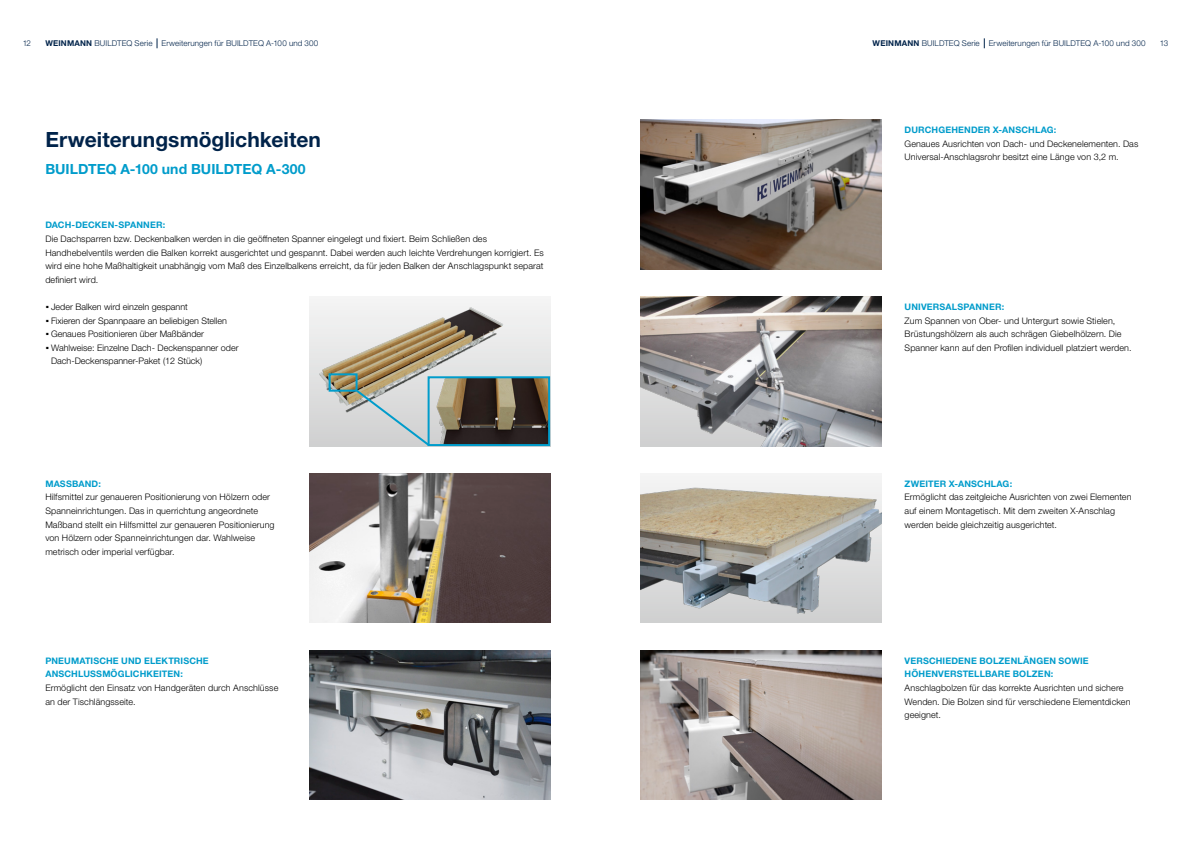
<style>
.page{position:relative;width:1191px;height:842px;background:#fff}
.page>*{position:absolute;margin:0;border:0;box-sizing:border-box;transform-origin:0 0}
.Headline_21pt_25_2_black{font:700 21px "Helvetica Neue LTW1 G";color:#00234a}
.Headline_21pt_25_2_bluelight{font:700 14px "Helvetica Neue LTW1 G";letter-spacing:-.005em;color:#009ccb}
.Text_9pt_13_6_light_black{font:300 9px/13.6px "Helvetica Neue LTW1 G";letter-spacing:.01em;color:#000}
.Text_9pt_13_6_light_black-2{font:700 9px/13.6px "Helvetica Neue LTW1 G";letter-spacing:.015em;color:#009ccb}
._01_Musterseiten_Rubriken_Pagina_rechts{font:300 8px "Helvetica Neue LTW1 G";letter-spacing:.015em;color:#00234a}
._01_Musterseiten_Rubriken_Pagina_links{font:300 8px "Helvetica Neue LTW1 G";letter-spacing:.015em;color:#00234a}
.s1{font-weight:700}
.s2{font-weight:700;font-size:14px}
</style>
<div class="page">
<img style="left:641px;top:120px;width:241px;height:149px">
<img style="left:641px;top:476px;width:241px;height:147px">
<img style="left:641px;top:296px;width:241px;height:150px">
<svg style="left:309px;top:299px;width:241px;height:147px"></svg>
<img style="left:309px;top:299px;width:228px;height:130px">
<img style="left:309px;top:650px;width:241px;height:150px">
<img style="left:309px;top:473px;width:241px;height:150px">
<img style="left:641px;top:650px;width:241px;height:150px">
<img style="left:430px;top:379px;width:117px;height:64px">
<div style="left:427px;top:376px;width:123px;height:70px;border:2px solid #009ccb"></div>
<div style="left:329px;top:373px;width:28px;height:19px;border:2px solid #009ccb"></div>
<svg style="left:354px;top:388px;width:78px;height:59px;background:#c3cdcf"></svg>
<p class="_01_Musterseiten_Rubriken_Pagina_links" style="left:45px;top:39px;width:274px"><span class="s1">WEINMANN</span> BUILDTEQ Serie Erweiterungen für BUILDTEQ A-100 und 300</p>
<p class="_01_Musterseiten_Rubriken_Pagina_rechts" style="left:872px;top:39px;width:274px"><span class="s1">WEINMANN</span> BUILDTEQ Serie Erweiterungen für BUILDTEQ A-100 und 300</p>
<p class="_01_Musterseiten_Rubriken_Pagina_rechts" style="left:23px;top:39px;width:10px">12</p>
<p class="_01_Musterseiten_Rubriken_Pagina_rechts" style="left:1159px;top:39px;width:10px">13</p>
<p class="Headline_21pt_25_2_black" style="left:45px;top:126px;width:277px">Erweiterungsmöglichkeiten</p>
<p class="Headline_21pt_25_2_bluelight" style="left:45px;top:160px;width:262px">BUILDTEQ A-100 und BUILDTEQ A-300</p>
<p class="Text_9pt_13_6_light_black-2" style="left:45px;top:218px;width:121px">DACH-DECKEN-SPANNER:</p>
<p class="Text_9pt_13_6_light_black" style="left:45px;top:232px;width:500px">Die Dachsparren bzw. Deckenbalken werden in die geöffneten Spanner eingelegt und fixiert. Beim Schließen des Handhebelventils werden die Balken korrekt ausgerichtet und gespannt. Dabei werden auch leichte Verdrehungen korrigiert. Es wird eine hohe Maßhaltigkeit unabhängig vom Maß des Einzelbalkens erreicht, da für jeden Balken der Anschlagspunkt separat definiert wird.</p>
<p class="Text_9pt_13_6_light_black" style="left:45px;top:300px;width:144px"><span class="s2">·</span> Jeder Balken wird einzeln gespannt</p>
<p class="Text_9pt_13_6_light_black" style="left:45px;top:314px;width:183px"><span class="s2">·</span> Fixieren der Spannpaare an beliebigen Stellen</p>
<p class="Text_9pt_13_6_light_black" style="left:45px;top:327px;width:160px"><span class="s2">·</span> Genaues Positionieren über Maßbänder</p>
<p class="Text_9pt_13_6_light_black" style="left:51px;top:341px;width:189px;text-indent:-6px"><span class="s2">·</span> Wahlweise: Einzelne Dach- Deckenspanner oder<br>Dach-Deckenspanner-Paket (12 Stück)</p>
<p class="Text_9pt_13_6_light_black-2" style="left:45px;top:477px;width:57px">MASSBAND:</p>
<p class="Text_9pt_13_6_light_black" style="left:45px;top:490px;width:231px">Hilfsmittel zur genaueren Positionierung von Hölzern oder Spanneinrichtungen. Das in querrichtung angeordnete Maßband stellt ein Hilfsmittel zur genaueren Positionierung von Hölzern oder Spanneinrichtungen dar. Wahlweise metrisch oder imperial verfügbar.</p>
<p class="Text_9pt_13_6_light_black-2" style="left:45px;top:654px;width:165px">PNEUMATISCHE UND ELEKTRISCHE<br>ANSCHLUSSMÖGLICHKEITEN:</p>
<p class="Text_9pt_13_6_light_black" style="left:45px;top:681px;width:234px">Ermöglicht den Einsatz von Handgeräten durch Anschlüsse an der Tischlängsseite.</p>
<p class="Text_9pt_13_6_light_black-2" style="left:904px;top:123px;width:153px">DURCHGEHENDER X-ANSCHLAG:</p>
<p class="Text_9pt_13_6_light_black" style="left:904px;top:137px;width:235px">Genaues Ausrichten von Dach- und Deckenelementen. Das<br>Universal-Anschlagsrohr besitzt eine Länge von 3,2 m.</p>
<p class="Text_9pt_13_6_light_black-2" style="left:904px;top:300px;width:101px">UNIVERSALSPANNER:</p>
<p class="Text_9pt_13_6_light_black" style="left:904px;top:314px;width:228px">Zum Spannen von Ober- und Untergurt sowie Stielen,<br>Brüstungshölzern als auch schrägen Giebelhölzern. Die<br>Spanner kann auf den Profilen individuell platziert werden.</p>
<p class="Text_9pt_13_6_light_black-2" style="left:904px;top:477px;width:109px">ZWEITER X-ANSCHLAG:</p>
<p class="Text_9pt_13_6_light_black" style="left:904px;top:490px;width:228px">Ermöglicht das zeitgleiche Ausrichten von zwei Elementen auf einem Montagetisch. Mit dem zweiten X-Anschlag werden beide gleichzeitig ausgerichtet.</p>
<p class="Text_9pt_13_6_light_black-2" style="left:904px;top:654px;width:186px">VERSCHIEDENE BOLZENLÄNGEN SOWIE<br>HÖHENVERSTELLBARE BOLZEN:</p>
<p class="Text_9pt_13_6_light_black" style="left:904px;top:681px;width:227px">Anschlagbolzen für das korrekte Ausrichten und sichere<br>Wenden. Die Bolzen sind für verschiedene Elementdicken geeignet.</p>
</div>
